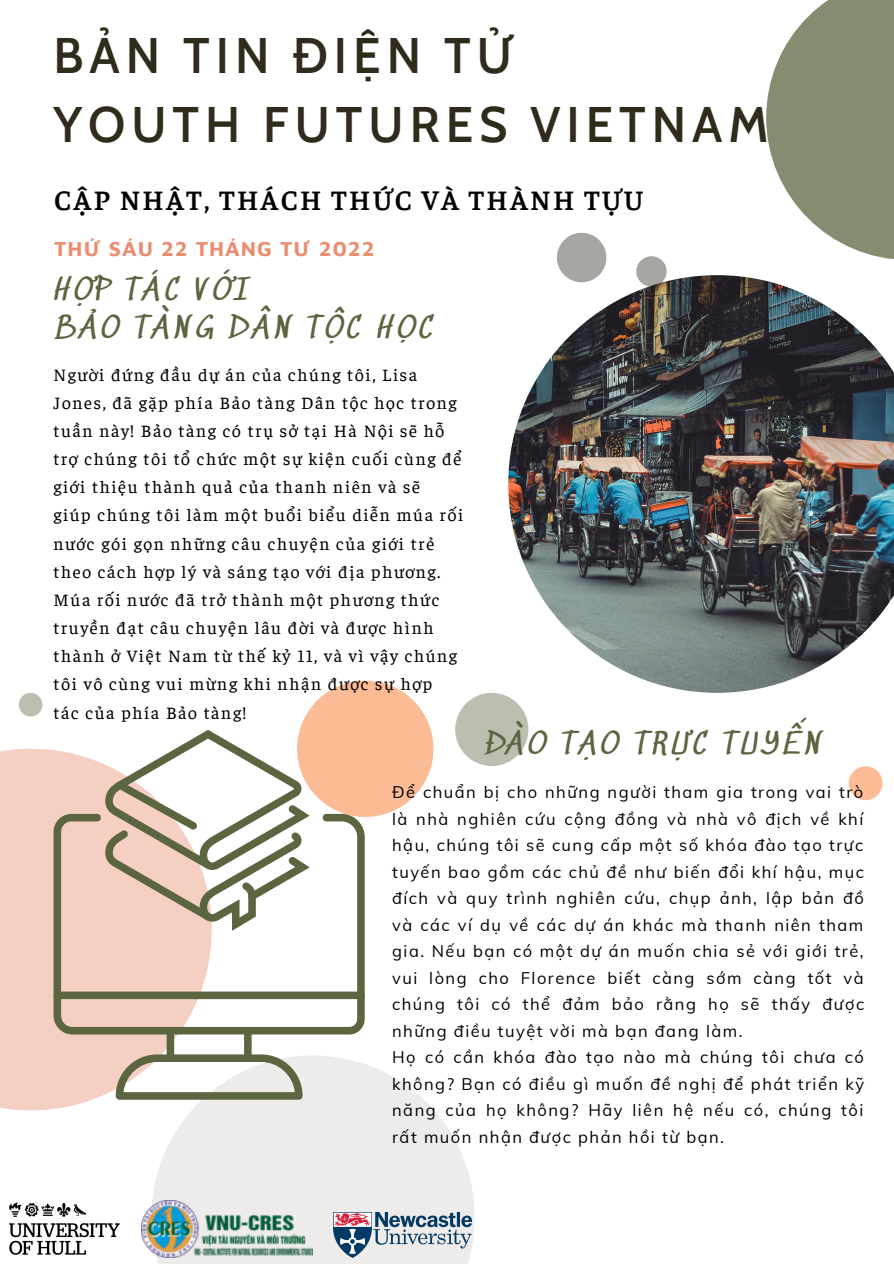
<style>
.page{position:relative;width:894px;height:1264px;background:#fff}
.page>*{position:absolute;margin:0;border:0;box-sizing:border-box;transform-origin:0 0}
.t1{font:600 48.75px "Cabin";letter-spacing:.125em;color:#302b1b}
.t2{font:29.25px "Sedgwick Ave";letter-spacing:.125em;color:#5b6640}
.t3{font:600 28.05px "Faustina";letter-spacing:.085em;color:#000}
.t4{font:700 21.15px "Maven Pro";letter-spacing:.05em;color:#ea8d71}
.t5{font:17.55px/28.2px "Faustina";letter-spacing:.09em;color:#000}
.t6{font:16.5px/26.5px "Muli";letter-spacing:.09em;color:#000;text-align:justify}
</style>
<div class="page">
<svg style="left:766px;top:0;width:127px;height:259px"></svg>
<div style="left:0;top:748px;width:124px;height:362px;background:#f6cfc3"></div>
<img style="left:508px;top:275px;width:385px;height:417px">
<div style="left:455px;top:692px;width:73px;height:74px;background:#babfaf;border-radius:50%"></div>
<div style="left:19px;top:692px;width:23px;height:24px;background:#babfaf;border-radius:50%"></div>
<svg style="left:552px;top:232px;width:58px;height:54px"></svg>
<svg style="left:124px;top:1034px;width:351px;height:229px;fill:#edeceb"></svg>
<div style="left:297px;top:680px;width:136px;height:137px;background:#fbbb95;border-radius:50%"></div>
<div style="left:848px;top:766px;width:34px;height:34px;background:#fbbb95;border-radius:50%"></div>
<svg style="left:633px;top:256px;width:36px;height:33px"></svg>
<img style="left:9px;top:1202px;width:111px;height:53px">
<img style="left:334px;top:1212px;width:137px;height:45px">
<img style="left:141px;top:1200px;width:171px;height:57px">
<svg style="left:105px;top:730px;width:204px;height:83px"></svg>
<svg style="left:54px;top:813px;width:310px;height:221px"></svg>
<div style="left:167px;top:1026px;width:7px;height:35px;background:#5b6640;border-radius:4px"></div>
<div style="left:244px;top:1026px;width:7px;height:35px;background:#5b6640;border-radius:4px"></div>
<div style="left:54px;top:991px;width:310px;height:8px;background:#5b6640;border-radius:4px"></div>
<svg style="left:116px;top:1054px;width:186px;height:45px"></svg>
<p class="t1" style="left:53px;top:26px;width:459px">BẢN TIN ĐIỆN TỬ</p>
<p class="t1" style="left:53px;top:95px;width:716px">YOUTH FUTURES VIETNAM</p>
<p class="t3" style="left:54px;top:180px;width:590px">CẬP NHẬT, THÁCH THỨC VÀ THÀNH TỰU</p>
<p class="t4" style="left:54px;top:235px;width:322px">THỨ SÁU 22 THÁNG TƯ 2022</p>
<p class="t2" style="left:53px;top:273px;width:198px">HỢP TÁC VỚI</p>
<p class="t2" style="left:53px;top:311px;width:381px">BẢO TÀNG DÂN TỘC HỌC</p>
<p class="t5" style="left:53px;top:359px;width:411px">Người đứng đầu dự án của chúng tôi, Lisa Jones, đã gặp phía Bảo tàng Dân tộc học trong tuần này! Bảo tàng có trụ sở tại Hà Nội sẽ hỗ trợ chúng tôi tổ chức một sự kiện cuối cùng để giới thiệu thành quả của thanh niên và sẽ<br>giúp chúng tôi làm một buổi biểu diễn múa rối nước gói gọn những câu chuyện của giới trẻ theo cách hợp lý và sáng tạo với địa phương.<br>Múa rối nước đã trở thành một phương thức truyền đạt câu chuyện lâu đời và được hình thành ở Việt Nam từ thế kỷ 11, và vì vậy chúng tôi vô cùng vui mừng khi nhận được sự hợp<br>tác của phía Bảo tàng!</p>
<p class="t2" style="left:485px;top:728px;width:338px">ĐÀO TẠO TRỰC TUYẾN</p>
<p class="t6" style="left:392px;top:778px;width:473px">Để chuẩn bị cho những người tham gia trong vai trò là nhà nghiên cứu cộng đồng và nhà vô địch về khí hậu, chúng tôi sẽ cung cấp một số khóa đào tạo trực tuyến bao gồm các chủ đề như biến đổi khí hậu, mục đích và quy trình nghiên cứu, chụp ảnh, lập bản đồ và các ví dụ về các dự án khác mà thanh niên tham gia. Nếu bạn có một dự án muốn chia sẻ với giới trẻ, vui lòng cho Florence biết càng sớm càng tốt và chúng tôi có thể đảm bảo rằng họ sẽ thấy được những điều tuyệt vời mà bạn đang làm.</p>
<p class="t6" style="left:392px;top:1043px;width:473px">Họ có cần khóa đào tạo nào mà chúng tôi chưa có không? Bạn có điều gì muốn đề nghị để phát triển kỹ năng của họ không? Hãy liên hệ nếu có, chúng tôi rất muốn nhận được phản hồi từ bạn.</p>
</div>
